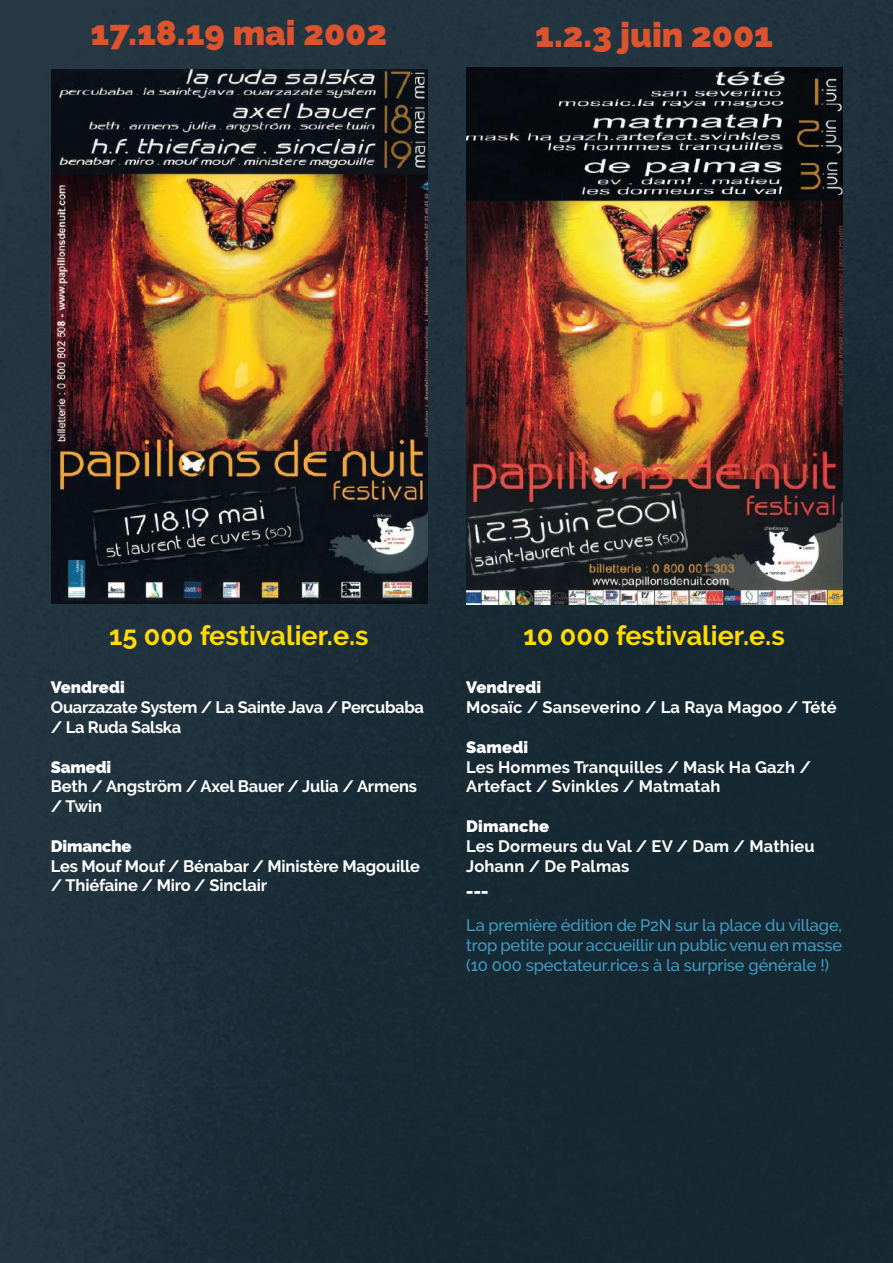
<style>
.page{position:relative;width:893px;height:1263px;background:#fff}
.page>*{position:absolute;margin:0;border:0;box-sizing:border-box;transform-origin:0 0}
.t1{font:900 34.5px "Raleway";color:#dc532e}
.t2{font:700 27px "Raleway";color:#ffdb03}
.t3{font:700 16.5px/19.8px "Raleway";letter-spacing:-.01em;color:#fff}
.t4{font:700 16.5px/19.8px "Raleway";letter-spacing:.01em;color:#fff}
.t5{font:500 16.5px/19.8px "Raleway";letter-spacing:-.01em;color:#419dc5;text-align:justify}
.t6{font:900 16.5px "Raleway";color:#fff}
</style>
<div class="page">
<img style="left:0;top:0;width:893px;height:1263px">
<img style="left:52px;top:70px;width:375px;height:533px">
<img style="left:466px;top:68px;width:376px;height:537px">
<h1 class="t1" style="left:91px;top:13px;width:298px">17.18.19 mai 2002</h1>
<h1 class="t1" style="left:535px;top:15px;width:239px">1.2.3 juin 2001</h1>
<h2 class="t2" style="left:109px;top:620px;width:261px">15 000 festivalier.e.s</h2>
<p class="t6" style="left:51px;top:678px;width:75px">Vendredi</p>
<p class="t3" style="left:51px;top:698px;width:375px">Ouarzazate System / La Sainte Java / Percubaba / La Ruda Salska</p>
<p class="t6" style="left:51px;top:757px;width:62px">Samedi</p>
<p class="t3" style="left:51px;top:777px;width:368px">Beth / Angström / Axel Bauer / Julia / Armens / Twin</p>
<p class="t6" style="left:51px;top:836px;width:82px">Dimanche</p>
<p class="t3" style="left:51px;top:856px;width:371px">Les Mouf Mouf / Bénabar / Ministère Magouille / Thiéfaine / Miro / Sinclair</p>
<h2 class="t2" style="left:523px;top:620px;width:263px">10 000 festivalier.e.s</h2>
<p class="t6" style="left:466px;top:678px;width:76px">Vendredi</p>
<p class="t4" style="left:466px;top:698px;width:372px">Mosaïc / Sanseverino / La Raya Magoo / Tété</p>
<p class="t6" style="left:466px;top:737px;width:64px">Samedi</p>
<p class="t4" style="left:466px;top:757px;width:346px">Les Hommes Tranquilles / Mask Ha Gazh /<br>Artefact / Svinkles / Matmatah</p>
<p class="t6" style="left:466px;top:817px;width:85px">Dimanche</p>
<p class="t4" style="left:466px;top:836px;width:350px">Les Dormeurs du Val / EV / Dam / Mathieu<br>Johann / De Palmas</p>
<p class="t6" style="left:466px;top:876px;width:24px">___</p>
<p class="t5" style="left:466px;top:915px;width:377px">La première édition de P2N sur la place du village, trop petite pour accueillir un public venu en masse (10 000 spectateur.rice.s à la surprise générale !)</p>
</div>
